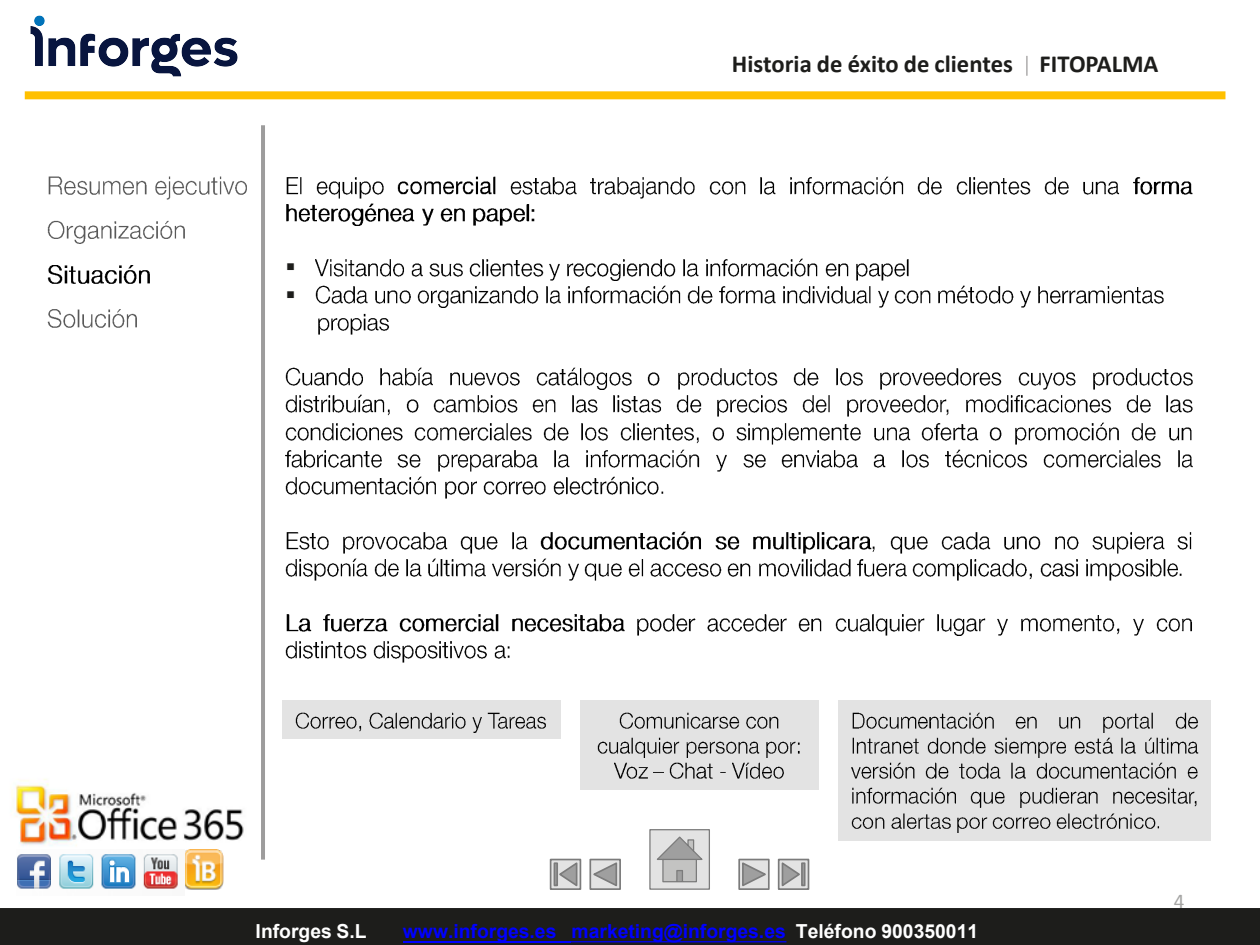
<style>
.page{position:relative;width:1260px;height:945px;background:#fff}
.page>*{position:absolute;margin:0;border:0;box-sizing:border-box;transform-origin:0 0}
.t1{font:700 24.68px "Calibri";color:#1d1d1b}
.t2{font:21px "Calibri";color:#a5a5a4}
.t3{font:700 19.25px "Arial";color:#00f}
.t4{font:700 19.25px "Arial";color:#fff}
.s1{color:#fff}
</style>
<div class="page">
<img style="left:48px;top:176px;width:199px;height:24px">
<img style="left:47px;top:220px;width:138px;height:24px">
<img style="left:47px;top:265px;width:103px;height:19px">
<img style="left:47px;top:309px;width:90px;height:19px">
<hr style="left:261px;top:125px;width:4px;height:735px;background:#9d9c9c">
<div style="left:0;top:908px;width:1260px;height:37px;background:#1d1d1b"></div>
<hr style="left:403px;top:941px;width:168px;height:1px;background:#00f">
<hr style="left:1026px;top:56px;width:2px;height:20px;background:#9d9c9c">
<img style="left:286px;top:177px;width:16px;height:18px">
<img style="left:317px;top:177px;width:67px;height:21px">
<img style="left:398px;top:176px;width:98px;height:19px">
<img style="left:511px;top:177px;width:66px;height:18px">
<img style="left:591px;top:177px;width:104px;height:21px">
<img style="left:710px;top:181px;width:36px;height:14px">
<img style="left:760px;top:177px;width:16px;height:18px">
<img style="left:790px;top:176px;width:114px;height:19px">
<img style="left:918px;top:177px;width:24px;height:18px">
<img style="left:957px;top:177px;width:74px;height:18px">
<img style="left:1044px;top:177px;width:25px;height:18px">
<img style="left:1083px;top:181px;width:37px;height:14px">
<img style="left:1133px;top:177px;width:60px;height:18px">
<img style="left:286px;top:203px;width:129px;height:23px">
<img style="left:422px;top:208px;width:12px;height:18px">
<img style="left:440px;top:208px;width:25px;height:14px">
<img style="left:473px;top:204px;width:57px;height:22px">
<img style="left:531px;top:209px;width:4px;height:13px">
<img style="left:315px;top:259px;width:89px;height:18px">
<img style="left:411px;top:263px;width:12px;height:14px">
<img style="left:429px;top:263px;width:41px;height:14px">
<img style="left:470px;top:259px;width:80px;height:18px">
<img style="left:550px;top:263px;width:10px;height:17px">
<img style="left:567px;top:259px;width:109px;height:21px">
<img style="left:683px;top:259px;width:16px;height:18px">
<img style="left:706px;top:258px;width:112px;height:19px">
<img style="left:825px;top:263px;width:24px;height:14px">
<img style="left:856px;top:259px;width:53px;height:21px">
<img style="left:315px;top:285px;width:53px;height:19px">
<img style="left:375px;top:290px;width:43px;height:14px">
<img style="left:418px;top:286px;width:121px;height:22px">
<img style="left:546px;top:285px;width:142px;height:19px">
<img style="left:688px;top:286px;width:25px;height:18px">
<img style="left:719px;top:286px;width:57px;height:18px">
<img style="left:783px;top:286px;width:88px;height:18px">
<img style="left:878px;top:290px;width:17px;height:18px">
<img style="left:895px;top:290px;width:36px;height:14px">
<img style="left:938px;top:285px;width:83px;height:19px">
<img style="left:1021px;top:290px;width:10px;height:18px">
<img style="left:1038px;top:286px;width:126px;height:18px">
<img style="left:318px;top:313px;width:71px;height:22px">
<img style="left:285px;top:367px;width:78px;height:19px">
<img style="left:380px;top:367px;width:53px;height:19px">
<img style="left:450px;top:372px;width:70px;height:14px">
<img style="left:536px;top:367px;width:96px;height:23px">
<img style="left:648px;top:372px;width:12px;height:14px">
<img style="left:678px;top:368px;width:100px;height:22px">
<img style="left:794px;top:368px;width:25px;height:18px">
<img style="left:836px;top:368px;width:27px;height:18px">
<img style="left:880px;top:368px;width:122px;height:22px">
<img style="left:1018px;top:372px;width:58px;height:18px">
<img style="left:1093px;top:368px;width:100px;height:22px">
<img style="left:285px;top:394px;width:105px;height:22px">
<img style="left:406px;top:399px;width:13px;height:14px">
<img style="left:434px;top:395px;width:84px;height:18px">
<img style="left:532px;top:399px;width:24px;height:14px">
<img style="left:572px;top:395px;width:26px;height:18px">
<img style="left:613px;top:395px;width:49px;height:18px">
<img style="left:676px;top:395px;width:26px;height:18px">
<img style="left:717px;top:395px;width:71px;height:22px">
<img style="left:802px;top:395px;width:28px;height:18px">
<img style="left:847px;top:395px;width:102px;height:22px">
<img style="left:966px;top:395px;width:146px;height:18px">
<img style="left:1126px;top:395px;width:25px;height:18px">
<img style="left:1166px;top:395px;width:27px;height:18px">
<img style="left:285px;top:423px;width:247px;height:18px">
<img style="left:544px;top:423px;width:64px;height:18px">
<img style="left:620px;top:423px;width:79px;height:21px">
<img style="left:712px;top:423px;width:267px;height:21px">
<img style="left:990px;top:422px;width:202px;height:22px">
<img style="left:285px;top:450px;width:97px;height:18px">
<img style="left:398px;top:454px;width:23px;height:14px">
<img style="left:438px;top:450px;width:100px;height:21px">
<img style="left:554px;top:450px;width:16px;height:18px">
<img style="left:586px;top:449px;width:114px;height:19px">
<img style="left:716px;top:454px;width:11px;height:17px">
<img style="left:743px;top:454px;width:23px;height:14px">
<img style="left:782px;top:450px;width:76px;height:18px">
<img style="left:874px;top:454px;width:12px;height:14px">
<img style="left:902px;top:450px;width:27px;height:18px">
<img style="left:946px;top:449px;width:82px;height:19px">
<img style="left:1044px;top:450px;width:117px;height:18px">
<img style="left:1178px;top:450px;width:15px;height:18px">
<img style="left:285px;top:476px;width:151px;height:19px">
<img style="left:445px;top:481px;width:39px;height:18px">
<img style="left:484px;top:481px;width:62px;height:14px">
<img style="left:553px;top:476px;width:106px;height:19px">
<img style="left:286px;top:532px;width:43px;height:18px">
<img style="left:343px;top:532px;width:105px;height:21px">
<img style="left:461px;top:532px;width:67px;height:21px">
<img style="left:541px;top:531px;width:199px;height:19px">
<img style="left:753px;top:532px;width:118px;height:21px">
<img style="left:871px;top:546px;width:4px;height:6px">
<img style="left:891px;top:532px;width:100px;height:21px">
<img style="left:1004px;top:532px;width:161px;height:21px">
<img style="left:1177px;top:532px;width:15px;height:18px">
<img style="left:285px;top:558px;width:83px;height:23px">
<img style="left:374px;top:559px;width:25px;height:18px">
<img style="left:406px;top:558px;width:80px;height:19px">
<img style="left:492px;top:558px;width:69px;height:19px">
<img style="left:568px;top:563px;width:17px;height:18px">
<img style="left:585px;top:563px;width:37px;height:18px">
<img style="left:628px;top:559px;width:100px;height:18px">
<img style="left:728px;top:563px;width:23px;height:14px">
<img style="left:759px;top:559px;width:99px;height:18px">
<img style="left:858px;top:559px;width:55px;height:18px">
<img style="left:913px;top:559px;width:119px;height:22px">
<img style="left:1040px;top:559px;width:38px;height:18px">
<img style="left:1086px;top:559px;width:92px;height:22px">
<img style="left:286px;top:614px;width:102px;height:18px">
<img style="left:399px;top:614px;width:226px;height:18px">
<img style="left:637px;top:614px;width:288px;height:21px">
<img style="left:937px;top:614px;width:49px;height:21px">
<img style="left:997px;top:618px;width:11px;height:17px">
<img style="left:1021px;top:615px;width:123px;height:20px">
<img style="left:1156px;top:618px;width:36px;height:14px">
<img style="left:285px;top:641px;width:89px;height:18px">
<img style="left:374px;top:641px;width:113px;height:22px">
<img style="left:494px;top:645px;width:12px;height:14px">
<img style="left:507px;top:646px;width:3px;height:12px">
<div style="left:25px;top:91px;width:1200px;height:8px;background:#ffc000"></div>
<img style="left:30px;top:15px;width:208px;height:62px">
<svg style="left:781px;top:862px;width:25px;height:25px"></svg>
<div style="left:778px;top:859px;width:31px;height:31px;border:2px solid #7b7b7b"></div>
<svg style="left:553px;top:862px;width:25px;height:25px"></svg>
<div style="left:550px;top:859px;width:31px;height:31px;border:2px solid #7b7b7b"></div>
<svg style="left:741px;top:862px;width:26px;height:25px"></svg>
<div style="left:738px;top:859px;width:32px;height:31px;border:2px solid #7b7b7b"></div>
<svg style="left:592px;top:862px;width:26px;height:25px"></svg>
<div style="left:589px;top:859px;width:32px;height:31px;border:2px solid #7b7b7b"></div>
<svg style="left:651px;top:831px;width:57px;height:57px;background:#c9c9c9"></svg>
<div style="left:649px;top:829px;width:61px;height:61px;border:1px solid #7b7b7b"></div>
<div style="left:839px;top:701px;width:372px;height:140px;background:#e3e3e3"></div>
<img style="left:852px;top:712px;width:142px;height:17px">
<img style="left:1015px;top:716px;width:22px;height:13px">
<img style="left:1059px;top:716px;width:22px;height:13px">
<img style="left:1103px;top:712px;width:50px;height:20px">
<img style="left:1175px;top:712px;width:23px;height:17px">
<img style="left:852px;top:737px;width:134px;height:17px">
<img style="left:994px;top:737px;width:72px;height:20px">
<img style="left:1074px;top:737px;width:125px;height:17px">
<img style="left:851px;top:762px;width:175px;height:17px">
<img style="left:1036px;top:762px;width:162px;height:17px">
<img style="left:852px;top:787px;width:104px;height:17px">
<img style="left:971px;top:791px;width:34px;height:17px">
<img style="left:1020px;top:787px;width:78px;height:21px">
<img style="left:1113px;top:787px;width:84px;height:20px">
<img style="left:851px;top:817px;width:34px;height:12px">
<img style="left:891px;top:813px;width:60px;height:16px">
<img style="left:957px;top:817px;width:36px;height:16px">
<img style="left:993px;top:817px;width:58px;height:12px">
<img style="left:1056px;top:813px;width:99px;height:16px">
<div style="left:283px;top:701px;width:278px;height:38px;background:#e3e3e3"></div>
<img style="left:295px;top:712px;width:251px;height:20px">
<div style="left:580px;top:701px;width:239px;height:89px;background:#e3e3e3"></div>
<img style="left:620px;top:712px;width:159px;height:17px">
<img style="left:598px;top:737px;width:202px;height:20px">
<img style="left:615px;top:762px;width:33px;height:17px">
<img style="left:653px;top:768px;width:17px;height:5px">
<img style="left:670px;top:762px;width:43px;height:17px">
<img style="left:733px;top:762px;width:51px;height:17px">
<img style="left:15px;top:779px;width:229px;height:111px">
<img style="left:185px;top:850px;width:38px;height:39px">
<img style="left:15px;top:850px;width:170px;height:40px">
<p class="t1" style="left:732px;top:48px;width:428px">Historia de éxito de clientes FITOPALMA</p>
<p class="t4" style="left:256px;top:918px;width:113px">Inforges S.L</p>
<p class="t3" style="left:403px;top:918px;width:577px">www.inforges.es marketing@inforges.es <span class="s1">Teléfono</span> <span class="s1">900350011</span></p>
<p class="t2" style="left:1174px;top:888px;width:12px">4</p>
</div>
